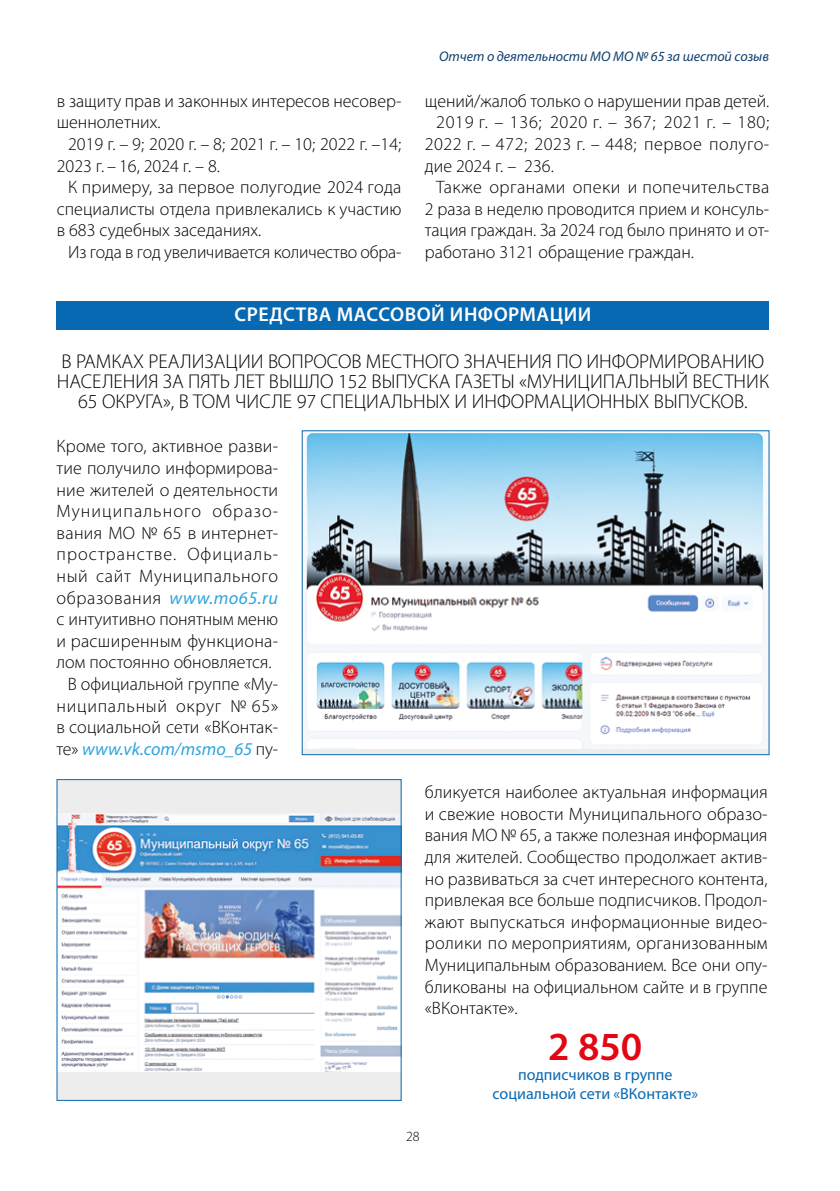
<style>
.page{position:relative;width:840px;height:1191px;background:#fff}
.page>*{position:absolute;margin:0;border:0;box-sizing:border-box;transform-origin:0 0}
.t1{font:600 40px "Myriad Pro";color:#e30613}
.t2{font:300 20px/20px "Myriad Pro";color:#000;text-align:center}
.t3{font:600 20px "Myriad Pro";letter-spacing:.025em;color:#fff}
.t4{font:300 18px/21.6px "Myriad Pro";color:#000;text-align:justify}
.t5{font:300 18px "Myriad Pro";letter-spacing:.035em;color:#000}
.t6{font:300 18px "Myriad Pro";letter-spacing:.025em;color:#000}
.t7{font:italic 18px "Myriad Pro";letter-spacing:-.005em;color:#2ea4dd}
.t8{font:300 18px "Myriad Pro";letter-spacing:.055em;color:#000}
.t9{font:300 18px "Myriad Pro";letter-spacing:.06em;color:#000}
.t10{font:300 18px "Myriad Pro";letter-spacing:.04em;color:#000}
.t11{font:16px/19.2px "Myriad Pro";color:#0769b1;text-align:center}
.t12{font:italic 14px "Myriad Pro";color:#103f6c}
.t13{font:300 14px "Myriad Pro";color:#000}
.s1{font-weight:400;font-style:italic;color:#2ea4dd}
.s2{font-weight:300;font-style:normal;color:#000}
</style>
<div class="page">
<div style="left:57px;top:301px;width:711px;height:28px;background:#0769b1"></div>
<div style="left:57px;top:779px;width:344px;height:321px;background:#ededed"></div>
<img style="left:59px;top:813px;width:340px;height:258px">
<div style="left:57px;top:779px;width:344px;height:321px;border:1px solid #0869b0"></div>
<img style="left:304px;top:433px;width:462px;height:315px">
<p class="t4" style="left:57px;top:90px;width:346px">в защиту прав и законных интересов несовер&shy;шеннолетних.</p>
<p class="t4" style="left:57px;top:133px;width:346px;text-indent:11px">2019 г. – 9; 2020 г. – 8; 2021 г. – 10; 2022 г. –14;<br>2023 г. – 16, 2024 г. – 8.</p>
<p class="t4" style="left:57px;top:177px;width:346px;text-indent:11px">К примеру, за первое полугодие 2024 года специалисты отдела привлекались к участию в 683 судебных заседаниях.</p>
<p class="t4" style="left:68px;top:241px;width:334px">Из года в год увеличивается количество обра-</p>
<p class="t12" style="left:439px;top:48px;width:331px">Отчет о деятельности МО МО № 65 за шестой созыв</p>
<p class="t4" style="left:424px;top:90px;width:346px">щений/жалоб только о нарушении прав детей.</p>
<p class="t5" style="left:436px;top:112px;width:334px">2019 г. – 136; 2020 г. – 367; 2021 г. – 180;</p>
<p class="t6" style="left:424px;top:134px;width:345px">2022 г. – 472; 2023 г. – 448; первое полуго-</p>
<p class="t4" style="left:424px;top:155px;width:130px">дие 2024 г. – 236.</p>
<p class="t6" style="left:436px;top:177px;width:334px">Также органами опеки и попечительства</p>
<p class="t4" style="left:424px;top:198px;width:345px">2 раза в неделю проводится прием и консуль-</p>
<p class="t4" style="left:424px;top:220px;width:345px">тация граждан. За 2024 год было принято и от-</p>
<p class="t4" style="left:424px;top:241px;width:270px">работано 3121 обращение граждан.</p>
<p class="t3" style="left:234px;top:303px;width:358px">СРЕДСТВА МАССОВОЙ ИНФОРМАЦИИ</p>
<p class="t2" style="left:57px;top:351px;width:713px">В РАМКАХ РЕАЛИЗАЦИИ ВОПРОСОВ МЕСТНОГО ЗНАЧЕНИЯ ПО ИНФОРМИРОВАНИЮ<br>НАСЕЛЕНИЯ ЗА ПЯТЬ ЛЕТ ВЫШЛО 152 ВЫПУСКА ГАЗЕТЫ «МУНИЦИПАЛЬНЫЙ ВЕСТНИК<br>65 ОКРУГА», В ТОМ ЧИСЛЕ 97 СПЕЦИАЛЬНЫХ И ИНФОРМАЦИОННЫХ ВЫПУСКОВ.</p>
<p class="t4" style="left:57px;top:436px;width:223px">Кроме того, активное разви-</p>
<p class="t4" style="left:57px;top:457px;width:223px">тие получило информирова-</p>
<p class="t4" style="left:57px;top:479px;width:223px">ние жителей о деятельности</p>
<p class="t9" style="left:57px;top:501px;width:223px">Муниципального образо-</p>
<p class="t4" style="left:57px;top:522px;width:223px">вания МО № 65 в интернет-</p>
<p class="t8" style="left:57px;top:544px;width:223px">пространстве. Официаль-</p>
<p class="t5" style="left:57px;top:566px;width:223px">ный сайт Муниципального</p>
<p class="t5" style="left:57px;top:588px;width:223px">образования <span class="s1">www.mo65.ru</span></p>
<p class="t4" style="left:57px;top:609px;width:223px">с интуитивно понятным меню</p>
<p class="t4" style="left:57px;top:630px;width:223px">и расширенным функциона-</p>
<p class="t4" style="left:57px;top:652px;width:216px">лом постоянно обновляется.</p>
<p class="t4" style="left:68px;top:673px;width:211px">В официальной группе «Му-</p>
<p class="t10" style="left:57px;top:696px;width:223px">ниципальный округ № 65»</p>
<p class="t4" style="left:57px;top:717px;width:223px">в социальной сети «ВКонтак-</p>
<p class="t7" style="left:57px;top:739px;width:223px"><span class="s2">те»</span> www.vk.com/msmo_65 <span class="s2">пу-</span></p>
<p class="t4" style="left:424px;top:781px;width:344px">бликуется наиболее актуальная информация и свежие новости Муниципального образо&shy;вания МО № 65, а также полезная информация для жителей. Сообщество продолжает актив&shy;но развиваться за счет интересного контента, привлекая все больше подписчиков. Продол&shy;жают выпускаться информационные видео&shy;ролики по мероприятиям, организованным Муниципальным образованием. Все они опу&shy;бликованы на официальном сайте и в группе «ВКонтакте».</p>
<h1 class="t1" style="left:548px;top:1024px;width:96px">2 850</h1>
<p class="t11" style="left:492px;top:1064px;width:207px">подписчиков в группе социальной сети «ВКонтакте»</p>
<p class="t13" style="left:406px;top:1128px;width:15px">28</p>
</div>
